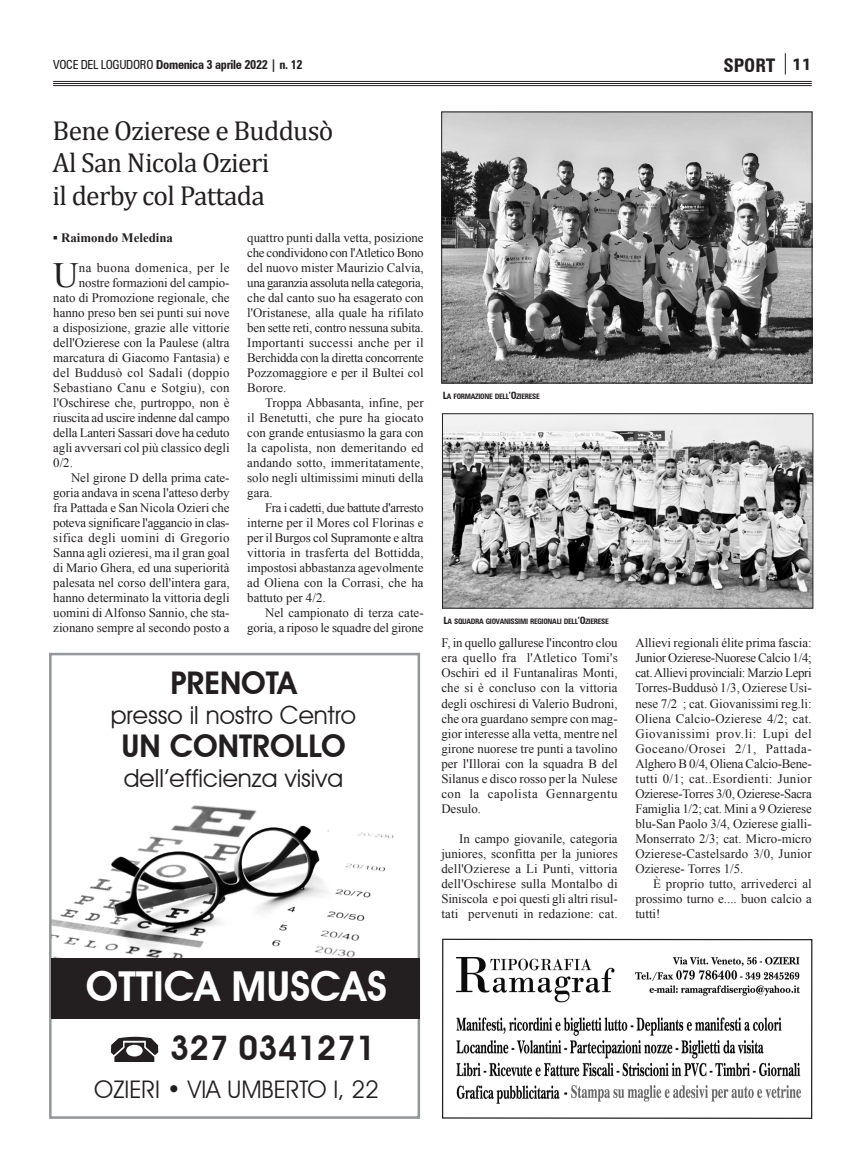
<style>
.page{position:relative;width:865px;height:1170px;background:#fff}
.page>*{position:absolute;margin:0;border:0;box-sizing:border-box;transform-origin:0 0}
.t1{font:600 41.25px "Avant Garde IT Cby BT";color:#fff}
.t2{font:35.5px "Times New Roman";color:#231f20}
.t3{font:600 33.75px "Avant Garde IT Cby BT";color:#231f20}
.t4{font:600 31.25px "Avant Garde IT Cby BT";color:#231f20}
.t5{font:27.5px "Cambria";letter-spacing:-.025em;color:#231f20}
.t6{font:25px "Avant Garde IT Cby BT";color:#231f20}
.t7{font:24.25px "Avant Garde IT Cby BT";color:#231f20}
.t8{font:700 condensed 18.75px "Zurich BT";color:#231f20}
.t9{font:700 17.5px "Myriad Pro";color:#231f20}
.t10{font:12.88px/15px "Times New Roman";color:#231f20;text-align:justify}
.t11{font:12.88px "Times New Roman";letter-spacing:.025em;color:#231f20}
.t12{font:12.88px "Times New Roman";letter-spacing:-.02em;color:#231f20}
.t13{font:12.88px "Times New Roman";letter-spacing:.035em;color:#231f20}
.t14{font:700 12.88px "Times New Roman";color:#231f20}
.t15{font:700 condensed 12.5px "Zurich BT";letter-spacing:-.025em;color:#231f20}
.t16{font:700 condensed 7.5px "Zurich BT";letter-spacing:-.035em;color:#231f20}
.s1{font-weight:400}
.s2{font-size:10px}
</style>
<div class="page">
<svg style="left:785px;top:53px;width:1px;height:21px"></svg>
<hr style="left:53px;top:81px;width:758px;height:1px;background:#231f20">
<hr style="left:53px;top:83px;width:758px;height:1px;background:#231f20">
<hr style="left:53px;top:85px;width:758px;height:1px;background:#231f20">
<img style="left:456px;top:957px;width:346px;height:147px">
<div style="left:442px;top:938px;width:370px;height:180px;border:1px solid #231f20"></div>
<img style="left:443px;top:114px;width:367px;height:267px">
<div style="left:441px;top:112px;width:371px;height:271px;border:1px solid #231f20"></div>
<img style="left:444px;top:415px;width:367px;height:191px">
<div style="left:442px;top:413px;width:371px;height:195px;border:1px solid #231f20"></div>
<img style="left:52px;top:805px;width:342px;height:152px">
<div style="left:49px;top:652px;width:371px;height:466px;border:2px solid #939598"></div>
<div style="left:52px;top:957px;width:368px;height:61px;background:#231f20"></div>
<svg style="left:111px;top:1036px;width:47px;height:25px"></svg>
<p class="t15" style="left:53px;top:57px;width:251px"><span class="s1">VOCE DEL LOGUDORO</span> Domenica 3 aprile 2022 | n. 12</p>
<p class="t8" style="left:723px;top:53px;width:53px">SPORT</p>
<p class="t9" style="left:792px;top:54px;width:21px">11</p>
<p class="t5" style="left:53px;top:113px;width:282px">Bene Ozierese e Buddusò</p>
<p class="t5" style="left:53px;top:146px;width:218px">Al San Nicola Ozieri</p>
<p class="t5" style="left:53px;top:178px;width:214px">il derby col Pattada</p>
<p class="t14" style="left:53px;top:231px;width:121px">▪ Raimondo Meledina</p>
<p class="t2" style="left:53px;top:255px;width:27px">U</p>
<p class="t13" style="left:79px;top:261px;width:152px">na buona domenica, per le</p>
<p class="t10" style="left:79px;top:275px;width:152px">nostre formazioni del campio-</p>
<p class="t10" style="left:53px;top:290px;width:178px">nato di Promozione regionale, che</p>
<p class="t10" style="left:53px;top:305px;width:178px">hanno preso ben sei punti sui nove</p>
<p class="t10" style="left:53px;top:320px;width:178px">a disposizione, grazie alle vittorie</p>
<p class="t10" style="left:53px;top:335px;width:178px">dell'Ozierese con la Paulese (altra</p>
<p class="t10" style="left:53px;top:350px;width:178px">marcatura di Giacomo Fantasia) e</p>
<p class="t11" style="left:53px;top:366px;width:178px">del Buddusò col Sadali (doppio</p>
<p class="t11" style="left:53px;top:381px;width:178px">Sebastiano Canu e Sotgiu), con</p>
<p class="t10" style="left:53px;top:395px;width:178px">l'Oschirese che, purtroppo, non è</p>
<p class="t12" style="left:53px;top:411px;width:178px">riuscita ad uscire indenne dal campo</p>
<p class="t10" style="left:53px;top:425px;width:178px">della Lanteri Sassari dove ha ceduto</p>
<p class="t10" style="left:53px;top:440px;width:178px">agli avversari col più classico degli</p>
<p class="t10" style="left:53px;top:455px;width:21px">0/2.</p>
<p class="t10" style="left:53px;top:470px;width:178px;text-indent:18px">Nel girone D della prima cate&shy;goria andava in scena l'atteso derby fra Pattada e San Nicola Ozieri che poteva significare l'aggancio in clas&shy;sifica degli uomini di Gregorio Sanna agli ozieresi, ma il gran goal di Mario Ghera, ed una superiorità palesata nel corso dell'intera gara, hanno determinato la vittoria degli uomini di Alfonso Sannio, che sta&shy;zionano sempre al secondo posto a</p>
<p class="t10" style="left:247px;top:230px;width:178px">quattro punti dalla vetta, posizione che condividono con l'Atletico Bono del nuovo mister Maurizio Calvia, una garanzia assoluta nella categoria, che dal canto suo ha esagerato con l'Oristanese, alla quale ha rifilato ben sette reti, contro nessuna subita.<br>Importanti successi anche per il Berchidda con la diretta concorrente Pozzomaggiore e per il Bultei col Borore.</p>
<p class="t10" style="left:247px;top:395px;width:178px;text-indent:18px">Troppa Abbasanta, infine, per il Benetutti, che pure ha giocato con grande entusiasmo la gara con la capolista, non demeritando ed andando sotto, immeritatamente, solo negli ultimissimi minuti della gara.</p>
<p class="t10" style="left:247px;top:500px;width:178px;text-indent:18px">Fra i cadetti, due battute d'arresto interne per il Mores col Florinas e per il Burgos col Supramonte e altra vittoria in trasferta del Bottidda, impostosi abbastanza agevolmente ad Oliena con la Corrasi, che ha battuto per 4/2.</p>
<p class="t10" style="left:247px;top:605px;width:178px;text-align:right">Nel campionato di terza cate&shy;goria, a riposo le squadre del girone</p>
<p class="t4" style="left:170px;top:663px;width:127px">PRENOTA</p>
<p class="t6" style="left:111px;top:699px;width:247px">presso il nostro Centro</p>
<p class="t4" style="left:121px;top:727px;width:226px">UN CONTROLLO</p>
<p class="t6" style="left:124px;top:763px;width:221px">dell’efficienza visiva</p>
<p class="t16" style="left:443px;top:392px;width:99px"><span class="s2">L</span>A FORMAZIONE DELL<span class="s2">’O</span>ZIERESE</p>
<p class="t16" style="left:443px;top:616px;width:167px"><span class="s2">L</span>A SQUADRA GIOVANISSIMI REGIONALI DELL<span class="s2">’O</span>ZIERESE</p>
<p class="t10" style="left:441px;top:635px;width:178px">F, in quello gallurese l'incontro clou era quello fra l'Atletico Tomi's Oschiri ed il Funtanaliras Monti, che si è concluso con la vittoria degli oschiresi di Valerio Budroni, che ora guardano sempre con mag&shy;gior interesse alla vetta, mentre nel girone nuorese tre punti a tavolino per l'Illorai con la squadra B del Silanus e disco rosso per la Nulese con la capolista Gennargentu Desulo.</p>
<p class="t10" style="left:441px;top:830px;width:178px;text-indent:18px">In campo giovanile, categoria juniores, sconfitta per la juniores dell'Ozierese a Li Punti, vittoria dell'Oschirese sulla Montalbo di Siniscola e poi questi gli altri risul&shy;tati pervenuti in redazione: cat.</p>
<p class="t10" style="left:635px;top:635px;width:178px">Allievi regionali élite prima fascia:<br>Junior Ozierese-Nuorese Calcio 1/4; cat. Allievi provinciali: Marzio Lepri Torres-Buddusò 1/3, Ozierese Usi&shy;nese 7/2 ; cat. Giovanissimi reg.li:<br>Oliena Calcio-Ozierese 4/2; cat.<br>Giovanissimi prov.li: Lupi del Goceano/Orosei 2/1, Pattada-Alghero B 0/4, Oliena Calcio-Bene&shy;tutti 0/1; cat..Esordienti: Junior Ozierese-Torres 3/0, Ozierese-Sacra Famiglia 1/2; cat. Mini a 9 Ozierese blu-San Paolo 3/4, Ozierese gialli-Monserrato 2/3; cat. Micro-micro Ozierese-Castelsardo 3/0, Junior Ozierese- Torres 1/5.</p>
<p class="t10" style="left:635px;top:875px;width:178px;text-indent:18px">È proprio tutto, arrivederci al prossimo turno e.... buon calcio a tutti!</p>
<p class="t1" style="left:86px;top:961px;width:302px">OTTICA MUSCAS</p>
<p class="t3" style="left:170px;top:1028px;width:207px">327 0341271</p>
<p class="t7" style="left:94px;top:1074px;width:286px">OZIERI • VIA UMBERTO I, 22</p>
</div>
